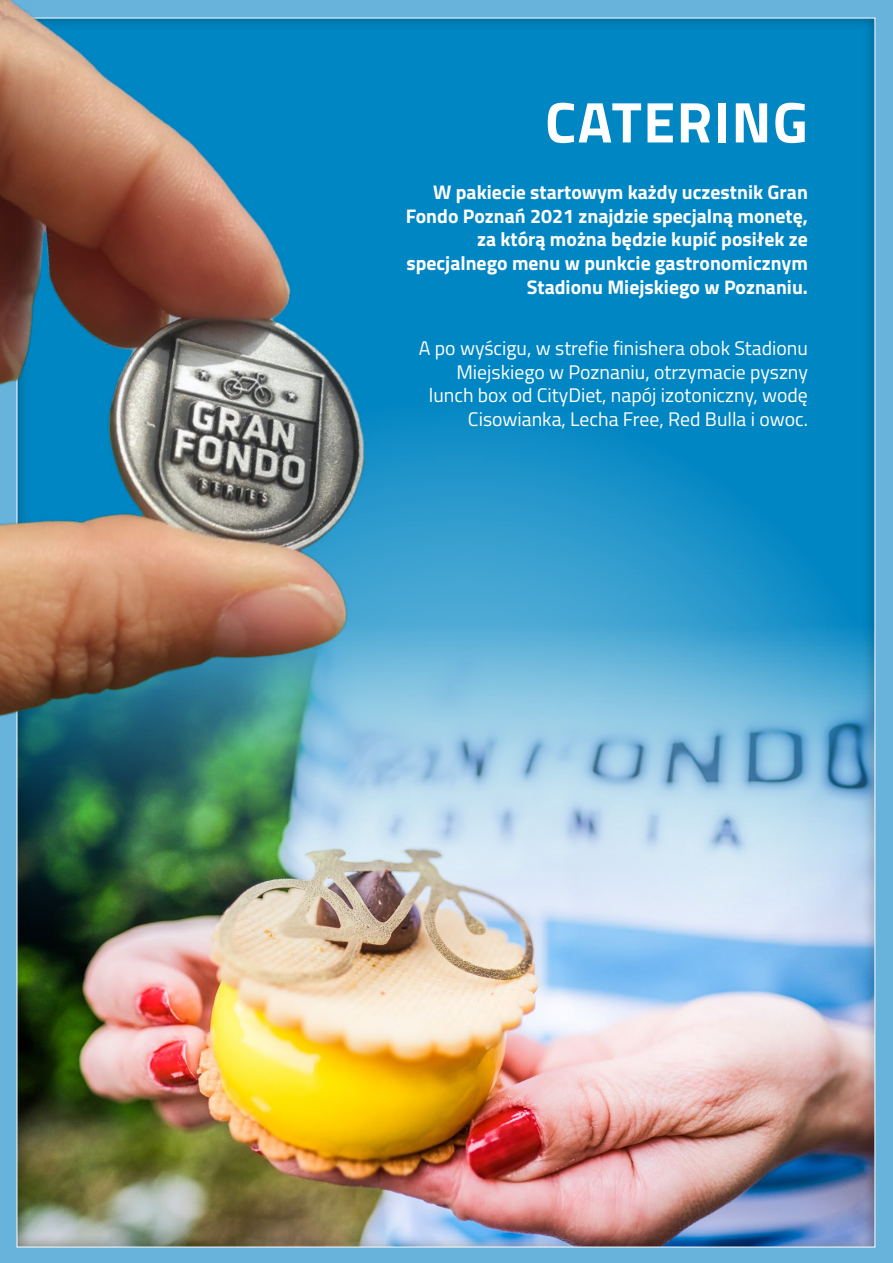
<style>
.page{position:relative;width:893px;height:1263px;background:#fff}
.page>*{position:absolute;margin:0;border:0;box-sizing:border-box;transform-origin:0 0}
.t1{font:700 57.45px "Titillium Web";letter-spacing:.025em;color:#fff}
.t2{font:700 19.65px/23.7px "Titillium Web";color:#fff;text-align:right}
.t3{font:19.65px/23.7px "Titillium Web";color:#fff;text-align:right}
</style>
<div class="page">
<img style="left:0;top:0;width:893px;height:1263px">
<img style="left:0;top:0;width:545px;height:1016px">
<h1 class="t1" style="left:545px;top:78px;width:264px">CATERING</h1>
<p class="t2" style="left:406px;top:179px;width:404px">W pakiecie startowym każdy uczestnik Gran Fondo Poznań 2021 znajdzie specjalną monetę, za którą można będzie kupić posiłek ze specjalnego menu w punkcie gastronomicznym Stadionu Miejskiego w Poznaniu.</p>
<p class="t3" style="left:419px;top:335px;width:391px">A po wyścigu, w strefie finishera obok Stadionu Miejskiego w Poznaniu, otrzymacie pyszny lunch box od CityDiet, napój izotoniczny, wodę Cisowianka, Lecha Free, Red Bulla i owoc.</p>
</div>
